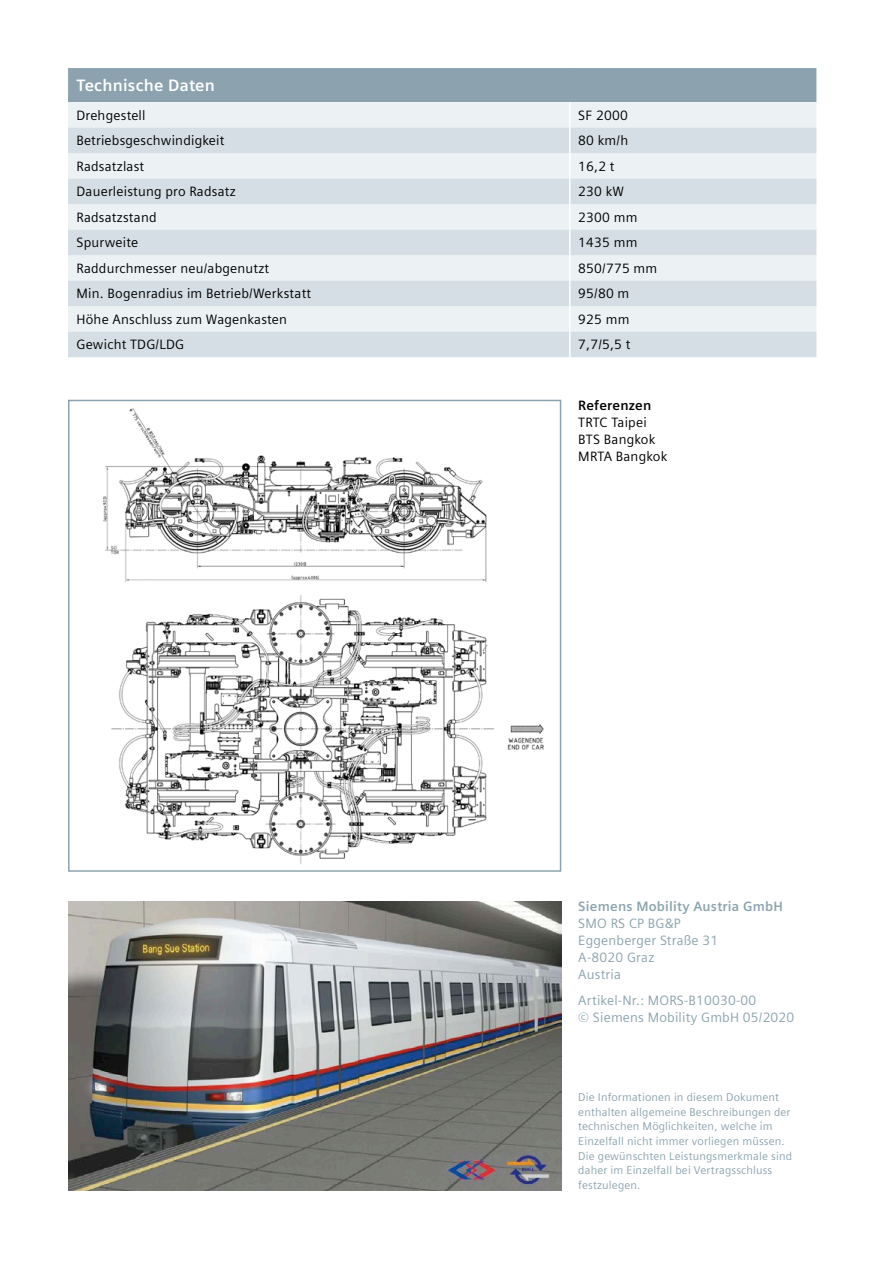
<style>
.page{position:relative;width:893px;height:1263px;background:#fff}
.page>*{position:absolute;margin:0;border:0;box-sizing:border-box;transform-origin:0 0}
.t1{font:700 16.5px "Siemens Sans Global";letter-spacing:.015em;color:#fff}
.t2{font:13.5px/17px "Siemens Sans Global";letter-spacing:.015em;color:#000}
.t3{font:13.5px/17px "Siemens Sans Global";letter-spacing:.015em;color:#8ca3af}
.t4{font:700 13.5px "Siemens Sans Global";letter-spacing:.015em;color:#8ca3af}
.t5{font:700 13.5px "Siemens Sans Global";letter-spacing:.015em;color:#000}
.t6{font:11.25px/14.7px "Siemens Sans Global";letter-spacing:.015em;color:#8ca3af}
</style>
<div class="page">
<img style="left:68px;top:901px;width:493px;height:290px">
<img style="left:103px;top:408px;width:441px;height:456px">
<div style="left:68px;top:400px;width:493px;height:472px;border:2px solid #8ca3af"></div>
<div style="left:68px;top:68px;width:748px;height:34px;background:#8ca3af"></div>
<div style="left:68px;top:102px;width:748px;height:26px;background:#ecf1f4"></div>
<svg style="left:68px;top:128px;width:748px;height:229px;background:#dee6eb"></svg>
<hr style="left:569px;top:68px;width:1px;height:34px;background:#8ca3af">
<hr style="left:569px;top:102px;width:2px;height:26px;background:#fff">
<hr style="left:569px;top:128px;width:2px;height:25px;background:#fff">
<hr style="left:569px;top:153px;width:2px;height:26px;background:#fff">
<hr style="left:569px;top:179px;width:2px;height:25px;background:#fff">
<hr style="left:569px;top:204px;width:2px;height:26px;background:#fff">
<hr style="left:569px;top:230px;width:2px;height:25px;background:#fff">
<hr style="left:569px;top:255px;width:2px;height:26px;background:#fff">
<hr style="left:569px;top:281px;width:2px;height:25px;background:#fff">
<hr style="left:569px;top:306px;width:2px;height:26px;background:#fff">
<hr style="left:569px;top:332px;width:2px;height:25px;background:#fff">
<p class="t1" style="left:77px;top:76px;width:140px">Technische Daten</p>
<p class="t2" style="left:77px;top:107px;width:71px">Drehgestell</p>
<p class="t2" style="left:578px;top:107px;width:51px">SF 2000</p>
<p class="t2" style="left:77px;top:133px;width:149px">Betriebsgeschwindigkeit</p>
<p class="t2" style="left:578px;top:133px;width:51px">80 km/h</p>
<p class="t2" style="left:77px;top:158px;width:69px">Radsatzlast</p>
<p class="t2" style="left:578px;top:158px;width:38px">16,2 t</p>
<p class="t2" style="left:77px;top:184px;width:161px">Dauerleistung pro Radsatz</p>
<p class="t2" style="left:578px;top:184px;width:47px">230 kW</p>
<p class="t2" style="left:77px;top:209px;width:82px">Radsatzstand</p>
<p class="t2" style="left:578px;top:209px;width:61px">2300 mm</p>
<p class="t2" style="left:77px;top:235px;width:63px">Spurweite</p>
<p class="t2" style="left:578px;top:235px;width:61px">1435 mm</p>
<p class="t2" style="left:77px;top:260px;width:194px">Raddurchmesser neu/abgenutzt</p>
<p class="t2" style="left:578px;top:260px;width:80px">850/775 mm</p>
<p class="t2" style="left:77px;top:286px;width:236px">Min. Bogenradius im Betrieb/Werkstatt</p>
<p class="t2" style="left:578px;top:286px;width:53px">95/80 m</p>
<p class="t2" style="left:77px;top:311px;width:212px">Höhe Anschluss zum Wagenkasten</p>
<p class="t2" style="left:578px;top:311px;width:53px">925 mm</p>
<p class="t2" style="left:77px;top:337px;width:109px">Gewicht TDG/LDG</p>
<p class="t2" style="left:578px;top:337px;width:54px">7,7/5,5 t</p>
<p class="t5" style="left:578px;top:397px;width:75px">Referenzen</p>
<p class="t2" style="left:578px;top:414px;width:90px">TRTC Taipei<br>BTS Bangkok<br>MRTA Bangkok</p>
<p class="t4" style="left:578px;top:899px;width:206px">Siemens Mobility Austria GmbH</p>
<p class="t3" style="left:578px;top:916px;width:141px">SMO RS CP BG&amp;P<br>Eggenberger Straße 31<br>A-8020 Graz<br>Austria</p>
<p class="t3" style="left:578px;top:992px;width:218px">Artikel-Nr.: MORS-B10030-00<br>© Siemens Mobility GmbH 05/2020</p>
<p class="t6" style="left:578px;top:1090px;width:215px">Die Informationen in diesem Dokument enthalten allgemeine Beschreibungen der technischen Möglichkeiten, welche im Einzelfall nicht immer vorliegen müssen.<br>Die gewünschten Leistungsmerkmale sind daher im Einzelfall bei Vertragsschluss festzulegen.</p>
</div>
